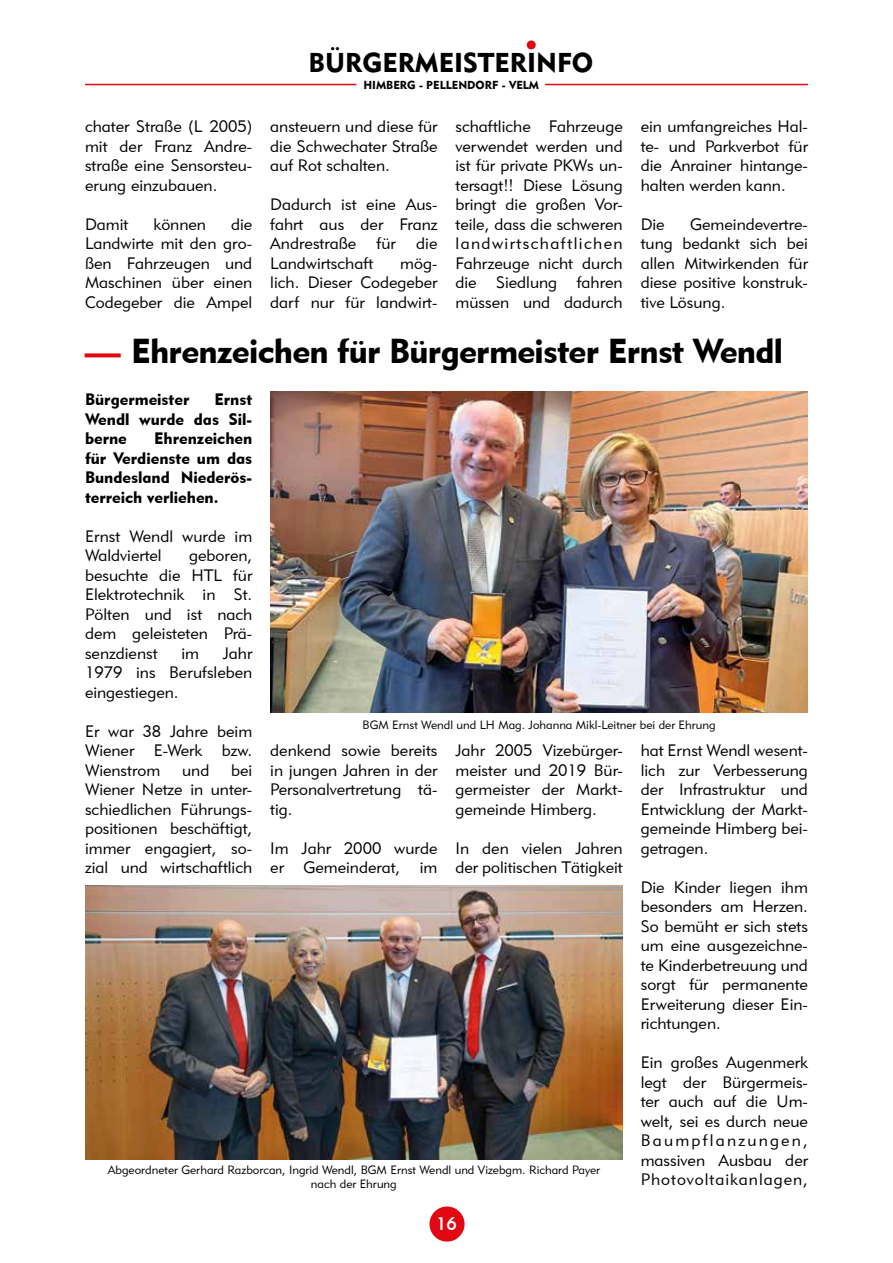
<style>
.page{position:relative;width:893px;height:1263px;background:#fff}
.page>*{position:absolute;margin:0;border:0;box-sizing:border-box;transform-origin:0 0}
.t1{font:34.5px "Geometric 415 BT Black A";letter-spacing:-.02em;color:#000}
.t2{font:27px "Geometric 415 BT Black A";color:#000}
.t3{font:18px "Geometric 415 BT Medium A";color:#fff}
.t4{font:16.5px/19.5px "Geometric 415 BT Lite A";color:#000;text-align:justify}
.t5{font:16.5px/19.5px "Geometric 415 BT Black A";color:#000;text-align:justify}
.t6{font:12px/14.4px "Geometric 415 BT Lite A";color:#000;text-align:center}
.t7{font:11.55px "Geometric 415 BT Black A";color:#000}
.s1{font-size:36px;color:#e30613}
</style>
<div class="page">
<div style="left:527px;top:40px;width:9px;height:9px;background:#e30613;border-radius:50%"></div>
<hr style="left:85px;top:84px;width:271px;height:1px;background:#e30613">
<hr style="left:545px;top:84px;width:263px;height:1px;background:#e30613">
<div style="left:429px;top:1206px;width:36px;height:35px;background:#e30613;border-radius:50%"></div>
<img style="left:85px;top:885px;width:537px;height:274px">
<img style="left:270px;top:392px;width:537px;height:320px">
<p class="t4" style="left:85px;top:116px;width:169px">chater Straße (L 2005) mit der Franz Andre&shy;straße eine Sensorsteu&shy;erung einzubauen.</p>
<p class="t4" style="left:85px;top:214px;width:45px">Damit</p>
<p class="t4" style="left:153px;top:214px;width:54px">können</p>
<p class="t4" style="left:85px;top:214px;width:169px;text-indent:146px">die Landwirte mit den gro&shy;ßen Fahrzeugen und Maschinen über einen Codegeber die Ampel</p>
<h2 class="t2" style="left:309px;top:47px;width:286px">BÜRGERMEISTERINFO</h2>
<p class="t7" style="left:363px;top:78px;width:177px">HIMBERG - PELLENDORF - VELM</p>
<p class="t4" style="left:270px;top:116px;width:169px">ansteuern und diese für die Schwechater Straße auf Rot schalten.</p>
<p class="t4" style="left:270px;top:194px;width:169px">Dadurch ist eine Aus&shy;fahrt aus der Franz Andrestraße für die Landwirtschaft</p>
<p class="t4" style="left:270px;top:253px;width:169px;text-indent:130px">mög&shy;lich. Dieser Codegeber darf nur für landwirt-</p>
<p class="t4" style="left:455px;top:116px;width:169px">schaftliche Fahrzeuge verwendet werden und ist für private PKWs un&shy;tersagt!! Diese Lösung bringt die großen Vor&shy;teile, dass die schweren landwirtschaftlichen Fahrzeuge nicht durch die Siedlung fahren müssen und dadurch</p>
<p class="t4" style="left:641px;top:116px;width:169px">ein umfangreiches Hal&shy;te- und Parkverbot für die Anrainer hintange&shy;halten werden kann.</p>
<p class="t4" style="left:641px;top:214px;width:169px;text-indent:49px">Gemeindevertre&shy;tung bedankt sich bei allen Mitwirkenden für diese positive konstruk&shy;tive Lösung.</p>
<p class="t4" style="left:641px;top:214px;width:25px">Die</p>
<h1 class="t1" style="left:85px;top:330px;width:700px"><span class="s1">—</span> Ehrenzeichen für Bürgermeister Ernst Wendl</h1>
<p class="t5" style="left:85px;top:389px;width:106px">Bürgermeister</p>
<p class="t5" style="left:85px;top:389px;width:169px;text-indent:129px">Ernst Wendl wurde das Sil&shy;berne</p>
<p class="t5" style="left:85px;top:428px;width:169px;text-indent:69px">Ehrenzeichen für Verdienste um das Bundesland Niederös&shy;terreich verliehen.</p>
<p class="t4" style="left:85px;top:526px;width:169px">Ernst Wendl wurde im<br>Waldviertel</p>
<p class="t4" style="left:85px;top:545px;width:169px;text-indent:104px">geboren, besuchte die HTL für Elektrotechnik in St.<br>Pölten und ist nach dem geleisteten Prä&shy;senzdienst</p>
<p class="t4" style="left:85px;top:643px;width:169px;text-indent:138px">Jahr 1979 ins Berufsleben eingestiegen.</p>
<p class="t4" style="left:85px;top:721px;width:169px">Er war 38 Jahre beim Wiener E-Werk bzw.<br>Wienstrom</p>
<p class="t4" style="left:181px;top:643px;width:19px">im</p>
<p class="t6" style="left:363px;top:718px;width:355px">BGM Ernst Wendl und LH Mag. Johanna Mikl-Leitner bei der Ehrung</p>
<p class="t4" style="left:455px;top:740px;width:169px">Jahr 2005 Vizebürger&shy;meister und 2019 Bür&shy;germeister der Markt&shy;gemeinde Himberg.</p>
<p class="t4" style="left:455px;top:838px;width:169px">In den vielen Jahren der politischen Tätigkeit</p>
<p class="t4" style="left:641px;top:740px;width:169px">hat Ernst Wendl wesent&shy;lich zur Verbesserung der Infrastruktur und Entwicklung der Markt&shy;gemeinde Himberg bei&shy;getragen.</p>
<p class="t4" style="left:641px;top:877px;width:169px">Die Kinder liegen ihm besonders am Herzen.<br>So bemüht er sich stets um eine ausgezeichne&shy;te Kinderbetreuung und sorgt für permanente Erweiterung dieser Ein&shy;richtungen.</p>
<p class="t4" style="left:641px;top:1052px;width:169px">Ein großes Augenmerk legt der Bürgermeis&shy;ter auch auf die Um&shy;welt, sei es durch neue Baumpflanzungen, massiven Ausbau der Photovoltaikanlagen,</p>
<p class="t4" style="left:270px;top:740px;width:169px">denkend sowie bereits in jungen Jahren in der Personalvertretung tä&shy;tig.</p>
<p class="t4" style="left:270px;top:838px;width:169px">Im Jahr 2000 wurde er Gemeinderat, im</p>
<p class="t4" style="left:85px;top:760px;width:169px;text-indent:146px">bei Wiener Netze in unter&shy;schiedlichen Führungs&shy;positionen beschäftigt, immer engagiert, so&shy;zial und wirtschaftlich</p>
<p class="t4" style="left:182px;top:760px;width:29px">und</p>
<p class="t6" style="left:108px;top:1162px;width:494px">Abgeordneter Gerhard Razborcan, Ingrid Wendl, BGM Ernst Wendl und Vizebgm. Richard Payer nach der Ehrung</p>
<p class="t3" style="left:436px;top:1213px;width:22px">16</p>
</div>
